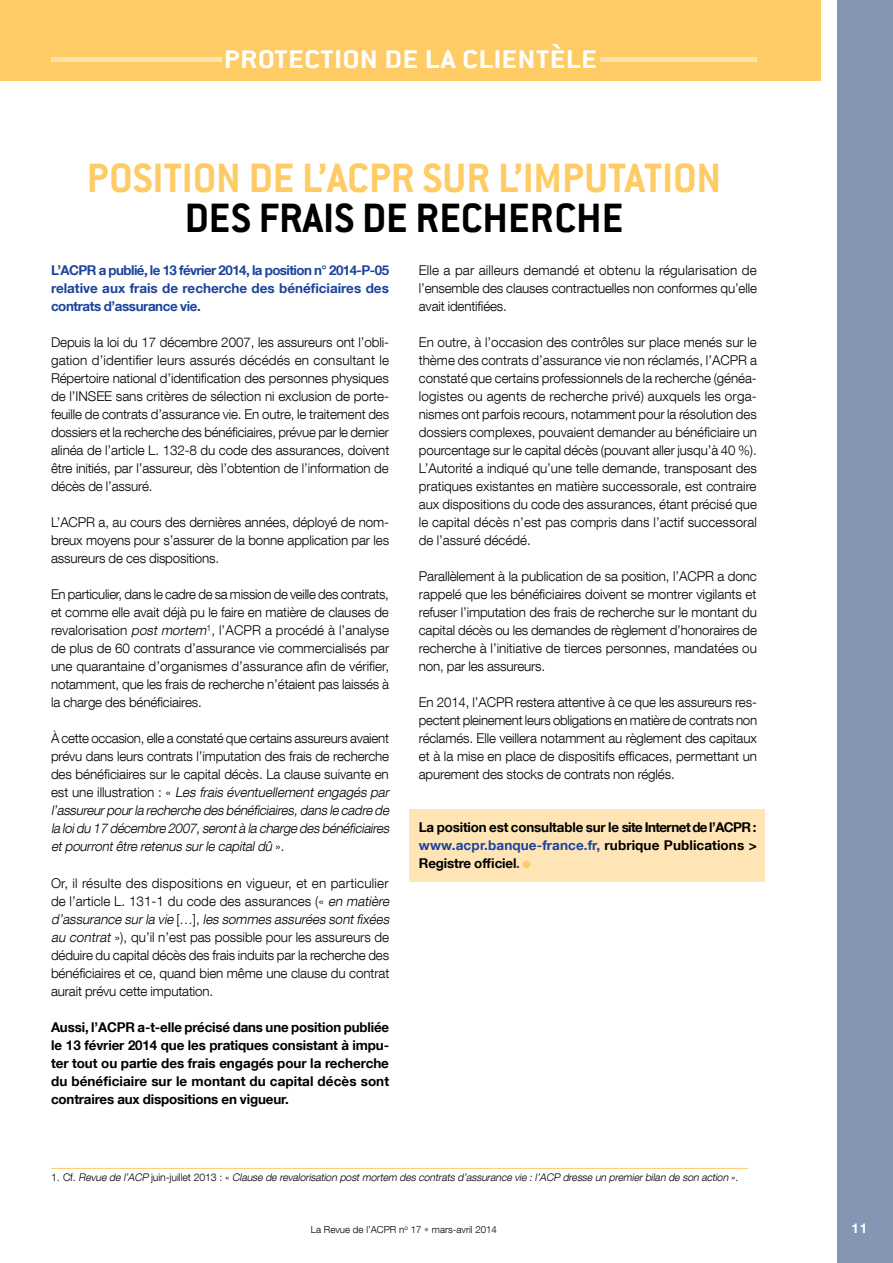
<style>
.page{position:relative;width:893px;height:1263px;background:#fff}
.page>*{position:absolute;margin:0;border:0;box-sizing:border-box;transform-origin:0 0}
.t1{font:700 45px "Conduit ITC";color:#ffcb64}
.t2{font:700 45px "Conduit ITC";color:#000}
.t3{font:700 28.05px "Conduit ITC";letter-spacing:.01em;color:#fff;scale:1.18 1}
.t4{font:300 13.5px/18px "Helvetica Neue LT Com";letter-spacing:-.01em;color:#000;text-align:justify}
.t5{font:700 13.5px/18px "Helvetica Neue LT Com";letter-spacing:.005em;color:#000;text-align:justify}
.t6{font:700 13.5px/18px "Helvetica Neue LT Com";color:#1c449c;text-align:justify}
.t7{font:700 13.5px "Helvetica Neue LT Com";color:#fff}
.t8{font:italic 300 10.5px "Helvetica Neue LT Com";color:#000}
.t9{font:300 9.75px "Helvetica Neue LT Com";color:#000}
.s1{font-style:italic}
.s2{color:#1c449c}
.s3{color:#ffcb64}
.s4{font-style:normal}
.s5{color:#8595b4}
</style>
<div class="page">
<div style="left:409px;top:809px;width:355px;height:73px;background:#ffe5b5"></div>
<div style="left:838px;top:0;width:55px;height:1263px;background:#8595b4"></div>
<hr style="left:51px;top:1168px;width:697px;height:1px;background:#ffcb64">
<div style="left:0;top:0;width:821px;height:81px;background:#ffcb64"></div>
<div style="left:51px;top:57px;width:170px;height:5px;background:#ffe3ae"></div>
<div style="left:600px;top:57px;width:157px;height:5px;background:#ffe3ae"></div>
<h2 class="t3" style="left:224px;top:43px;width:106px">PROTECTION</h2>
<h2 class="t3" style="left:385px;top:43px;width:181px">DE LA CLIENTÈLE</h2>
<h1 class="t1" style="left:87px;top:151px;width:594px">POSITION DE L’ACPR SUR L’IMPUTATION</h1>
<h1 class="t2" style="left:185px;top:192px;width:440px">DES FRAIS DE RECHERCHE</h1>
<p class="t6" style="left:51px;top:261px;width:340px">L’ACPR a publié, le 13 février 2014, la position n° 2014-P-05 relative aux frais de recherche des bénéficiaires des contrats d’assurance vie.</p>
<p class="t4" style="left:51px;top:333px;width:340px">Depuis la loi du 17 décembre 2007, les assureurs ont l’obli&shy;gation d’identifier leurs assurés décédés en consultant le Répertoire national d’identification des personnes physiques de l’INSEE sans critères de sélection ni exclusion de porte&shy;feuille de contrats d’assurance vie. En outre, le traitement des dossiers et la recherche des bénéficiaires, prévue par le dernier alinéa de l’article L. 132-8 du code des assurances, doivent être initiés, par l’assureur, dès l’obtention de l’information de décès de l’assuré.</p>
<p class="t4" style="left:51px;top:513px;width:340px">L’ACPR a, au cours des dernières années, déployé de nom&shy;breux moyens pour s’assurer de la bonne application par les assureurs de ces dispositions.</p>
<p class="t4" style="left:51px;top:585px;width:340px">En particulier, dans le cadre de sa mission de veille des contrats, et comme elle avait déjà pu le faire en matière de clauses de revalorisation <span class="s1">post mortem</span><sup>1</sup>, l’ACPR a procédé à l’analyse de plus de 60 contrats d’assurance vie commercialisés par une quarantaine d’organismes d’assurance afin de vérifier, notamment, que les frais de recherche n’étaient pas laissés à la charge des bénéficiaires.</p>
<p class="t4" style="left:51px;top:729px;width:342px;text-align:left">À cette occasion, elle a constaté que certains assureurs avaient prévu dans leurs contrats l’imputation des frais de recherche des bénéficiaires sur le capital décès. La clause suivante en e s t u n e i l l u s t r at i o n : « <span class="s1">Les frais éventuellement engagés par l’assureurpourla recherche des bénéficiaires,dans le cadre de la loidu 17 décembre 2007,serontà la charge des bénéficiaires etpourrontêtre retenus surle capitaldû</span> » .</p>
<p class="t4" style="left:51px;top:873px;width:342px;text-align:left">Or, il résulte des dispositions en vigueur, et en particulier de l’article L. 131-1 du code des assurances (« <span class="s1">en matière d’assurance surla vie</span> [ … ] , <span class="s1">les sommes assurées sontfixées au contrat</span> »), qu’il n’est pas possible pour les assureurs de déduire du capital décès des frais induits par la recherche des bénéficiaires et ce, quand bien même une clause du contrat aurait prévu cette imputation.</p>
<p class="t5" style="left:51px;top:1017px;width:340px">Aussi, l’ACPR a-t-elle précisé dans une position publiée le 13 février 2014 que les pratiques consistant à impu&shy;ter tout ou partie des frais engagés pour la recherche du bénéficiaire sur le montant du capital décès sont contraires aux dispositions en vigueur.</p>
<p class="t4" style="left:419px;top:261px;width:340px">Elle a par ailleurs demandé et obtenu la régularisation de l’ensemble des clauses contractuelles non conformes qu’elle avait identifiées.</p>
<p class="t4" style="left:419px;top:333px;width:340px">En outre, à l’occasion des contrôles sur place menés sur le thème des contrats d’assurance vie non réclamés, l’ACPR a constaté que certains professionnels de la recherche (généa&shy;logistes ou agents de recherche privé) auxquels les orga&shy;nismes ont parfois recours, notamment pour la résolution des dossiers complexes, pouvaient demander au bénéficiaire un pourcentage sur le capital décès (pouvant aller jusqu’à 40 %).<br>L’Autorité a indiqué qu’une telle demande, transposant des pratiques existantes en matière successorale, est contraire aux dispositions du code des assurances, étant précisé que le capital décès n’est pas compris dans l’actif successoral de l’assuré décédé.</p>
<p class="t4" style="left:419px;top:567px;width:340px">Parallèlement à la publication de sa position, l’ACPR a donc rappelé que les bénéficiaires doivent se montrer vigilants et refuser l’imputation des frais de recherche sur le montant du capital décès ou les demandes de règlement d’honoraires de recherche à l’initiative de tierces personnes, mandatées ou non, par les assureurs.</p>
<p class="t4" style="left:419px;top:693px;width:340px">En 2014, l’ACPR restera attentive à ce que les assureurs res&shy;pectent pleinement leurs obligations en matière de contrats non réclamés. Elle veillera notamment au règlement des capitaux et à la mise en place de dispositifs efficaces, permettant un apurement des stocks de contrats non réglés.</p>
<p class="t5" style="left:419px;top:818px;width:339px">La position est consultable sur le site Internet de l’ACPR : <span class="s2">www.acpr.banque-france.fr,</span> rubrique Publications &gt; Registre officiel<span class="s2">.</span> <span class="s3">●</span></p>
<p class="t8" style="left:51px;top:1171px;width:689px"><span class="s4">1 . C f .</span> Revue de l’ACP <span class="s4">j u i n - j u i l l e t 2 0 1 3 : «</span> Clause de revalorisation postmortem des contrats d’assurance vie :l’ACP dresse un premierbilan de son action <span class="s4">» .</span></p>
<p class="t9" style="left:311px;top:1224px;width:188px">La Revue de l’ACPR n<sup>o</sup> 17 <span class="s5">•</span> mars-avril 2014</p>
<p class="t7" style="left:852px;top:1220px;width:17px">11</p>
</div>
